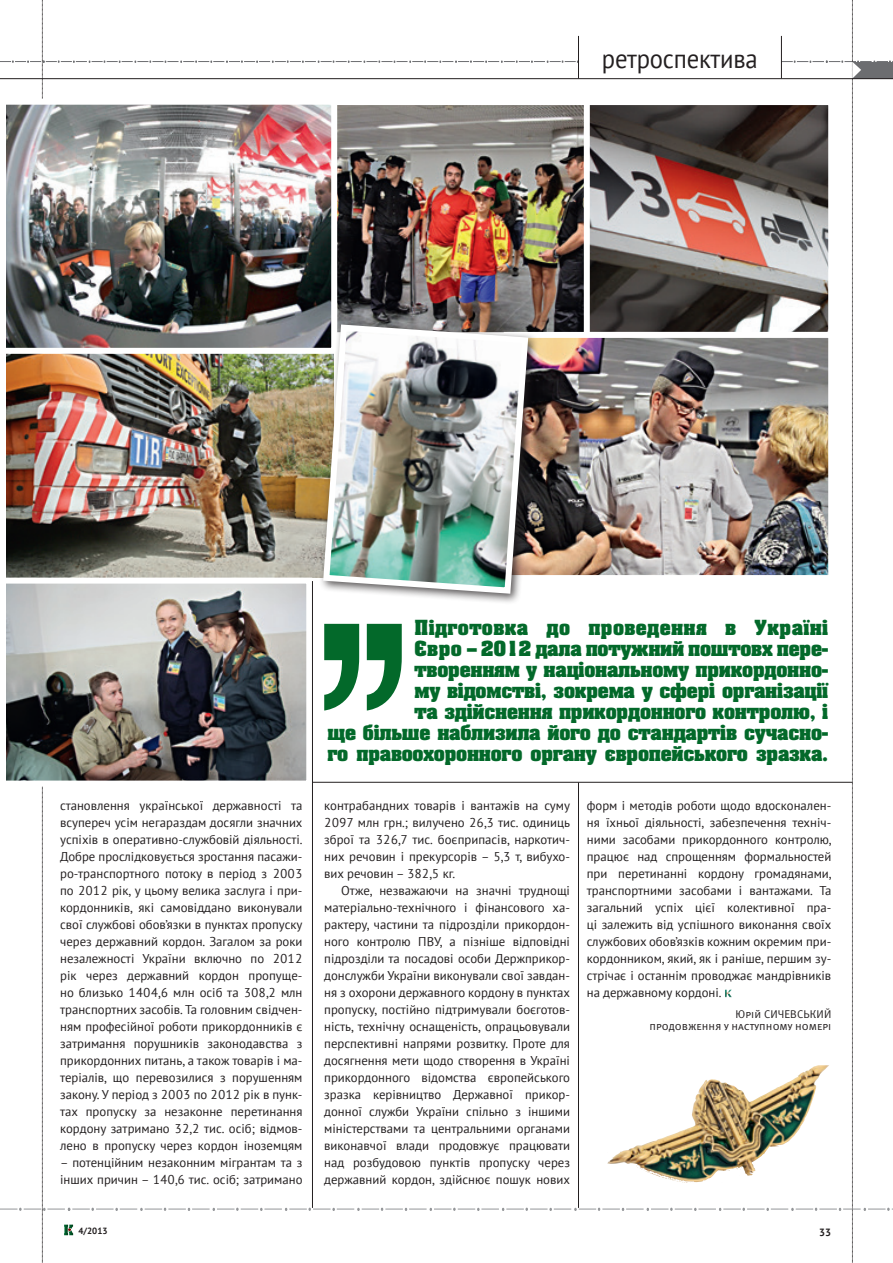
<style>
.page{position:relative;width:893px;height:1263px;background:#fff}
.page>*{position:absolute;margin:0;border:0;box-sizing:border-box;transform-origin:0 0}
.t1{font:26.55px "PT Sans";letter-spacing:-.01em;color:#231f20;scale:.93 1}
.t2{font:19.5px/21px "Adamant C";letter-spacing:-.01em;color:#03692a;text-align:right}
.t3{font:12.75px/17px "PT Sans";color:#231f20;text-align:justify}
.avtor_texta{font:11.25px "Meta Normal Caps C";letter-spacing:.01em;color:#231f20}
.t4{font:700 10.5px "PT Sans";color:#231f20}
.t5{font:700 9px "PT Sans";color:#231f20}
</style>
<div class="page">
<img style="left:0;top:0;width:893px;height:1263px">
<p class="t1" style="left:602px;top:41px;width:169px">ретроспектива</p>
<p class="t3" style="left:60px;top:797px;width:244px">становлення української державності та всупереч усім негараздам досягли значних успіхів в оперативно-службовій діяльності.<br>Добре прослідковується зростання пасажи&shy;ро-транспортного потоку в період з 2003 по 2012 рік, у цьому велика заслуга і при&shy;кордонників, які самовіддано виконували свої службові обов’язки в пунктах пропуску через державний кордон. Загалом за роки незалежності України включно по 2012 рік через державний кордон пропуще&shy;но близько 1404,6 млн осіб та 308,2 млн транспортних засобів. Та головним свідчен&shy;ням професійної роботи прикордонників є затримання порушників законодавства з прикордонних питань, а також товарів і ма&shy;теріалів, що перевозилися з порушенням закону. У період з 2003 по 2012 рік в пунк&shy;тах пропуску за незаконне перетинання кордону затримано 32,2 тис. осіб; відмов&shy;лено в пропуску через кордон іноземцям</p>
<p class="t3" style="left:60px;top:1154px;width:244px">– потенційним незаконним мігрантам та з інших причин – 140,6 тис. осіб; затримано</p>
<p class="t2" style="left:327px;top:617px;width:502px">Підготовка до проведення в Україні<br>Євро – 2012 дала потужний поштовх пере&shy;творенням у національному прикордонно-<br>му відомстві, зокрема у сфері організації<br>та здійснення прикордонного контролю, і<br>ще більше наблизила його до стандартів сучасно&shy;го правоохоронного органу європейського зразка.</p>
<p class="t3" style="left:324px;top:797px;width:247px">контрабандних товарів і вантажів на суму 2097 млн грн.; вилучено 26,3 тис. одиниць зброї та 326,7 тис. боєприпасів, наркотич&shy;них речовин і прекурсорів – 5,3 т, вибухо&shy;вих речовин – 382,5 кг.</p>
<p class="t3" style="left:324px;top:882px;width:247px;text-indent:17px">Отже, незважаючи на значні труднощі матеріально-технічного і фінансового ха&shy;рактеру, частини та підрозділи прикордон&shy;ного контролю ПВУ, а пізніше відповідні підрозділи та посадові особи Держприкор&shy;донслужби України виконували свої завдан&shy;ня з охорони державного кордону в пунктах пропуску, постійно підтримували боєготов&shy;ність, технічну оснащеність, опрацьовували перспективні напрями розвитку. Проте для досягнення мети щодо створення в Україні прикордонного відомства європейського зразка керівництво Державної прикор&shy;донної служби України спільно з іншими міністерствами та центральними органами виконавчої влади продовжує працювати над розбудовою пунктів пропуску через державний кордон, здійснює пошук нових</p>
<p class="t3" style="left:587px;top:797px;width:246px">форм і методів роботи щодо вдосконален&shy;ня їхньої діяльності, забезпечення техніч&shy;ними засобами прикордонного контролю, працює над спрощенням формальностей при перетинанні кордону громадянами, транспортними засобами і вантажами. Та загальний успіх цієї колективної пра&shy;ці залежить від успішного виконання своїх службових обов’язків кожним окремим при&shy;кордонником, який, як і раніше, першим зу&shy;стрічає і останнім проводжає мандрівників на державному кордоні.</p>
<p class="avtor_texta" style="left:735px;top:1008px;width:97px">Юрій СИЧЕВСЬКИЙ</p>
<p class="avtor_texta" style="left:649px;top:1020px;width:183px">продовження у наступному номері</p>
<p class="t5" style="left:78px;top:1224px;width:31px">4/2013</p>
<p class="t4" style="left:819px;top:1225px;width:13px">33</p>
</div>
